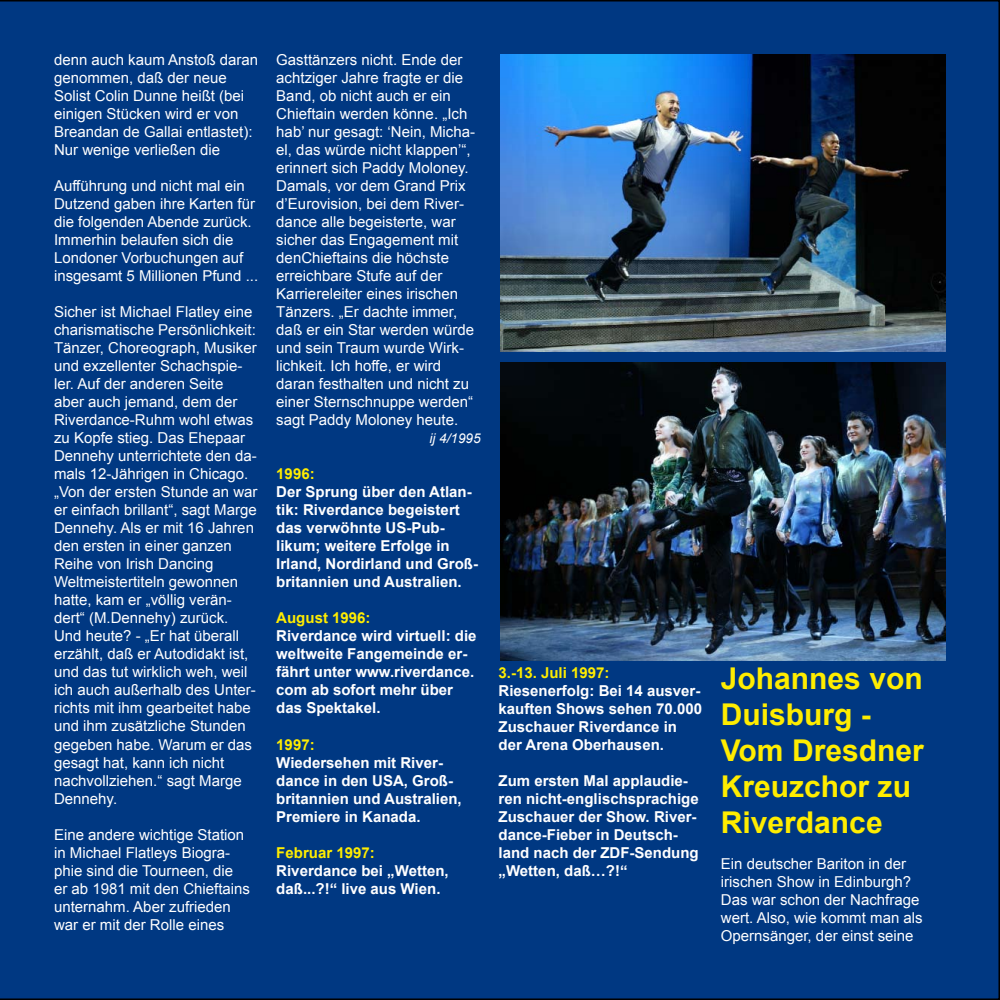
<style>
.page{position:relative;width:1000px;height:1000px;background:#fff}
.page>*{position:absolute;margin:0;border:0;box-sizing:border-box;transform-origin:0 0}
.t1{font:700 30px/36px "Arial";color:#ffed00}
.t2{font:15px/18px "Arial";color:#fff}
.t3{font:700 15px/18px "Arial";color:#fff}
.t4{font:700 15px "Arial";color:#ffed00}
.t5{font:italic 13.5px "Arial";color:#fff}
</style>
<div class="page">
<div style="left:0;top:0;width:999px;height:999px;background:#003882"></div>
<img style="left:500px;top:54px;width:445px;height:297px">
<img style="left:500px;top:362px;width:445px;height:298px">
<p class="t2" style="left:54px;top:51px;width:206px">denn auch kaum Anstoß daran genommen, daß der neue<br>Solist Colin Dunne heißt (bei einigen Stücken wird er von<br>Breandan de Gallai entlastet):<br>Nur wenige verließen die</p>
<p class="t2" style="left:54px;top:177px;width:206px">Aufführung und nicht mal ein<br>Dutzend gaben ihre Karten für die folgenden Abende zurück.<br>Immerhin belaufen sich die<br>Londoner Vorbuchungen auf insgesamt 5 Millionen Pfund ...</p>
<p class="t2" style="left:54px;top:303px;width:205px">Sicher ist Michael Flatley eine charismatische Persönlichkeit:<br>Tänzer, Choreograph, Musiker und exzellenter Schachspie&shy;ler. Auf der anderen Seite<br>aber auch jemand, dem der<br>Riverdance-Ruhm wohl etwas zu Kopfe stieg. Das Ehepaar<br>Dennehy unterrichtete den da&shy;mals 12-Jährigen in Chicago. „Von der ersten Stunde an war er einfach brillant“, sagt Marge<br>Dennehy. Als er mit 16 Jahren den ersten in einer ganzen<br>Reihe von Irish Dancing<br>Weltmeistertiteln gewonnen hatte, kam er „völlig verän&shy;dert“ (M.Dennehy) zurück.<br>Und heute? - „Er hat überall erzählt, daß er Autodidakt ist, und das tut wirklich weh, weil ich auch außerhalb des Unter&shy;richts mit ihm gearbeitet habe und ihm zusätzliche Stunden gegeben habe. Warum er das gesagt hat, kann ich nicht nachvollziehen.“ sagt Marge<br>Dennehy.</p>
<p class="t2" style="left:54px;top:825px;width:197px">Eine andere wichtige Station in Michael Flatleys Biogra&shy;phie sind die Tourneen, die er ab 1981 mit den Chieftains unternahm. Aber zufrieden war er mit der Rolle eines</p>
<p class="t2" style="left:276px;top:51px;width:200px">Gasttänzers nicht. Ende der achtziger Jahre fragte er die<br>Band, ob nicht auch er ein<br>Chieftain werden könne. „Ich hab’ nur gesagt: ‘Nein, Micha&shy;el, das würde nicht klappen’“, erinnert sich Paddy Moloney.<br>Damals, vor dem Grand Prix d’Eurovision, bei dem River&shy;dance alle begeisterte, war sicher das Engagement mit denChieftains die höchste erreichbare Stufe auf der<br>Karriereleiter eines irischen<br>Tänzers. „Er dachte immer, daß er ein Star werden würde und sein Traum wurde Wirk&shy;lichkeit. Ich hoffe, er wird daran festhalten und nicht zu einer Sternschnuppe werden“ sagt Paddy Moloney heute.</p>
<p class="t5" style="left:429px;top:429px;width:53px">ij 4/1995</p>
<p class="t4" style="left:276px;top:464px;width:40px">1996:</p>
<p class="t3" style="left:276px;top:483px;width:203px">Der Sprung über den Atlan&shy;tik: Riverdance begeistert das verwöhnte US-Pub&shy;likum; weitere Erfolge in<br>Irland, Nordirland und Groß&shy;britannien und Australien.</p>
<p class="t4" style="left:276px;top:608px;width:96px">August 1996:</p>
<p class="t3" style="left:276px;top:627px;width:202px">Riverdance wird virtuell: die weltweite Fangemeinde er&shy;fährt unter www.riverdance. com ab sofort mehr über das Spektakel.</p>
<p class="t4" style="left:276px;top:734px;width:40px">1997:</p>
<p class="t3" style="left:276px;top:753px;width:187px">Wiedersehen mit River&shy;dance in den USA, Groß&shy;britannien und Australien,<br>Premiere in Kanada.</p>
<p class="t4" style="left:276px;top:842px;width:100px">Februar 1997:</p>
<p class="t3" style="left:276px;top:861px;width:174px">Riverdance bei „Wetten, daß...?!“ live aus Wien.</p>
<p class="t4" style="left:498px;top:662px;width:112px">3.-13. Juli 1997:</p>
<p class="t3" style="left:498px;top:681px;width:205px">Riesenerfolg: Bei 14 ausver&shy;kauften Shows sehen 70.000<br>Zuschauer Riverdance in der Arena Oberhausen.</p>
<p class="t3" style="left:498px;top:771px;width:202px">Zum ersten Mal applaudie&shy;ren nicht-englischsprachige<br>Zuschauer der Show. River&shy;dance-Fieber in Deutsch&shy;land nach der ZDF-Sendung „Wetten, daß…?!“</p>
<h1 class="t1" style="left:720px;top:660px;width:204px">Johannes von<br>Duisburg -<br>Vom Dresdner<br>Kreuzchor zu<br>Riverdance</h1>
<p class="t2" style="left:720px;top:854px;width:203px">Ein deutscher Bariton in der irischen Show in Edinburgh?<br>Das war schon der Nachfrage wert. Also, wie kommt man als<br>Opernsänger, der einst seine</p>
</div>
